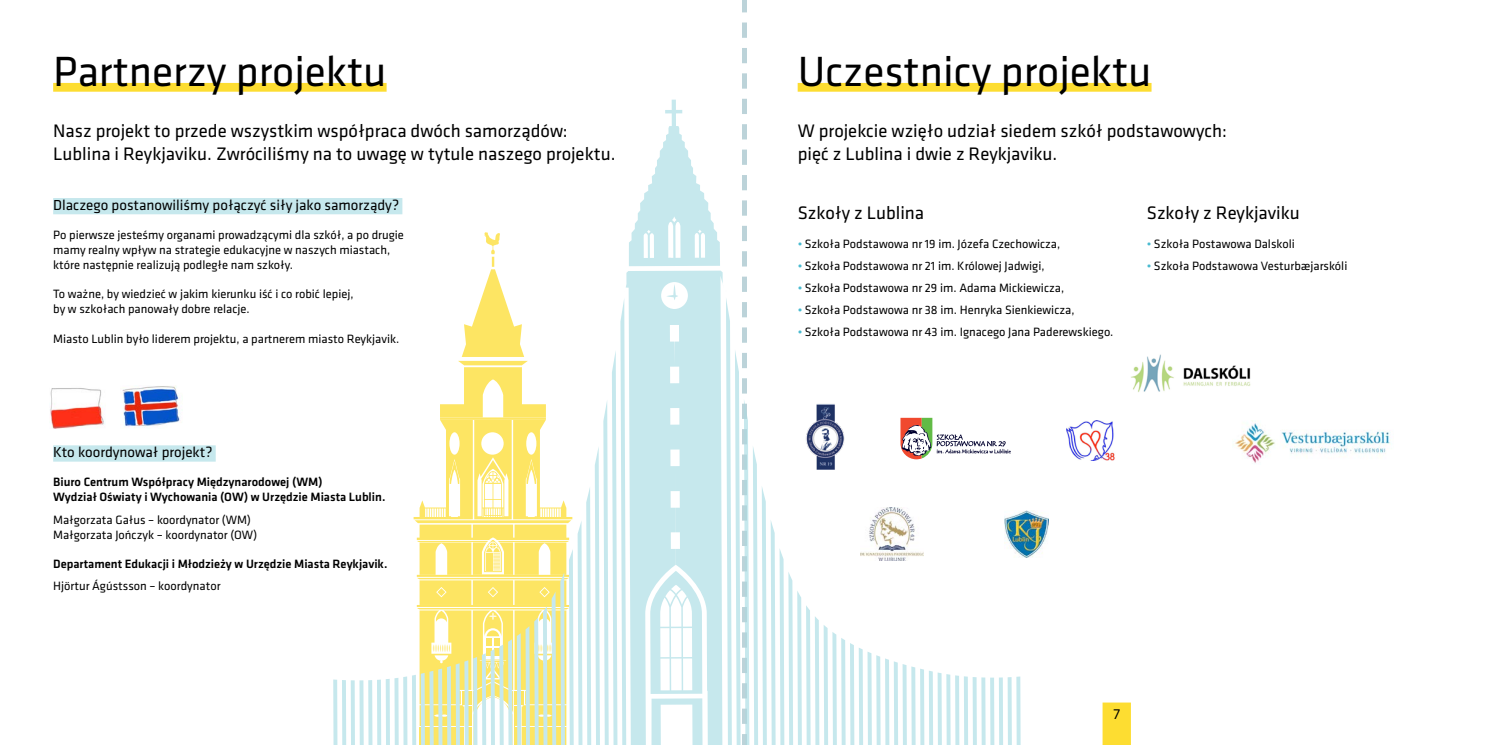
<style>
.page{position:relative;width:1489px;height:745px;background:#fff}
.page>*{position:absolute;margin:0;border:0;box-sizing:border-box;transform-origin:0 0}
.t1{font:43.75px "Klavika";color:#000}
.t2{font:18.75px/22.5px "Klavika";color:#000}
.t3{font:15px "Klavika";color:#000}
.t4{font:12.5px/15px "Klavika";color:#000}
.t5{font:500 12.5px/15px "Klavika";color:#000}
.s1{color:#49bad0}
</style>
<div class="page">
<div style="left:1102px;top:702px;width:28px;height:42px;background:#fddd31"></div>
<div style="left:53px;top:445px;width:163px;height:16px;background:#c6e8ed"></div>
<svg style="left:333px;top:100px;width:687px;height:644px"></svg>
<div style="left:797px;top:83px;width:354px;height:9px;background:#fddd31"></div>
<img style="left:50px;top:388px;width:55px;height:40px">
<img style="left:122px;top:385px;width:58px;height:42px">
<div style="left:53px;top:83px;width:333px;height:9px;background:#fddd31"></div>
<div style="left:53px;top:198px;width:349px;height:16px;background:#c6e8ed"></div>
<img style="left:1131px;top:354px;width:120px;height:38px">
<img style="left:1235px;top:420px;width:155px;height:43px">
<img style="left:792px;top:402px;width:68px;height:70px">
<svg style="left:900px;top:417px;width:110px;height:42px"></svg>
<img style="left:1066px;top:420px;width:49px;height:40px">
<img style="left:860px;top:507px;width:63px;height:52px">
<img style="left:1004px;top:509px;width:44px;height:48px">
<svg style="left:742px;top:0;width:5px;height:744px"></svg>
<h1 class="t1" style="left:53px;top:43px;width:335px">Partnerzy projektu</h1>
<h2 class="t2" style="left:53px;top:119px;width:563px">Nasz projekt to przede wszystkim współpraca dwóch samorządów:<br>Lublina i Reykjaviku. Zwróciliśmy na to uwagę w tytule naszego projektu.</h2>
<p class="t3" style="left:53px;top:195px;width:347px">Dlaczego postanowiliśmy połączyć siły jako samorządy?</p>
<p class="t4" style="left:53px;top:227px;width:352px">Po pierwsze jesteśmy organami prowadzącymi dla szkół, a po drugie mamy realny wpływ na strategie edukacyjne w naszych miastach, które następnie realizują podległe nam szkoły.</p>
<p class="t4" style="left:53px;top:286px;width:302px">To ważne, by wiedzieć w jakim kierunku iść i co robić lepiej, by w szkołach panowały dobre relacje.</p>
<p class="t4" style="left:53px;top:330px;width:348px">Miasto Lublin było liderem projektu, a partnerem miasto Reykjavik.</p>
<p class="t3" style="left:53px;top:442px;width:161px">Kto koordynował projekt?</p>
<p class="t5" style="left:53px;top:474px;width:334px">Biuro Centrum Współpracy Międzynarodowej (WM)<br>Wydział Oświaty i Wychowania (OW) w Urzędzie Miasta Lublin.</p>
<p class="t4" style="left:53px;top:511px;width:205px">Małgorzata Gałus – koordynator (WM)<br>Małgorzata Jończyk – koordynator (OW)</p>
<p class="t5" style="left:53px;top:555px;width:336px">Departament Edukacji i Młodzieży w Urzędzie Miasta Reykjavik.</p>
<p class="t4" style="left:53px;top:577px;width:169px">Hjörtur Ágústsson – koordynator</p>
<h1 class="t1" style="left:797px;top:43px;width:355px">Uczestnicy projektu</h1>
<h2 class="t2" style="left:797px;top:119px;width:431px">W projekcie wzięło udział siedem szkół podstawowych: pięć z Lublina i dwie z Reykjaviku.</h2>
<h2 class="t2" style="left:797px;top:200px;width:128px">Szkoły z Lublina</h2>
<p class="t4" style="left:797px;top:236px;width:264px"><span class="s1">•</span> Szkoła Podstawowa nr 19 im. Józefa Czechowicza,</p>
<p class="t4" style="left:797px;top:258px;width:248px"><span class="s1">•</span> Szkoła Podstawowa nr 21 im. Królowej Jadwigi,</p>
<p class="t4" style="left:797px;top:280px;width:268px"><span class="s1">•</span> Szkoła Podstawowa nr 29 im. Adama Mickiewicza,</p>
<p class="t4" style="left:797px;top:302px;width:278px"><span class="s1">•</span> Szkoła Podstawowa nr 38 im. Henryka Sienkiewicza,</p>
<p class="t4" style="left:797px;top:324px;width:317px"><span class="s1">•</span> Szkoła Podstawowa nr 43 im. Ignacego Jana Paderewskiego.</p>
<h2 class="t2" style="left:1146px;top:200px;width:155px">Szkoły z Reykjaviku</h2>
<p class="t4" style="left:1146px;top:235px;width:149px"><span class="s1">•</span> Szkoła Postawowa Dalskoli</p>
<p class="t4" style="left:1146px;top:258px;width:202px"><span class="s1">•</span> Szkoła Podstawowa Vesturbæjarskóli</p>
<p class="t3" style="left:1113px;top:703px;width:8px">7</p>
</div>
